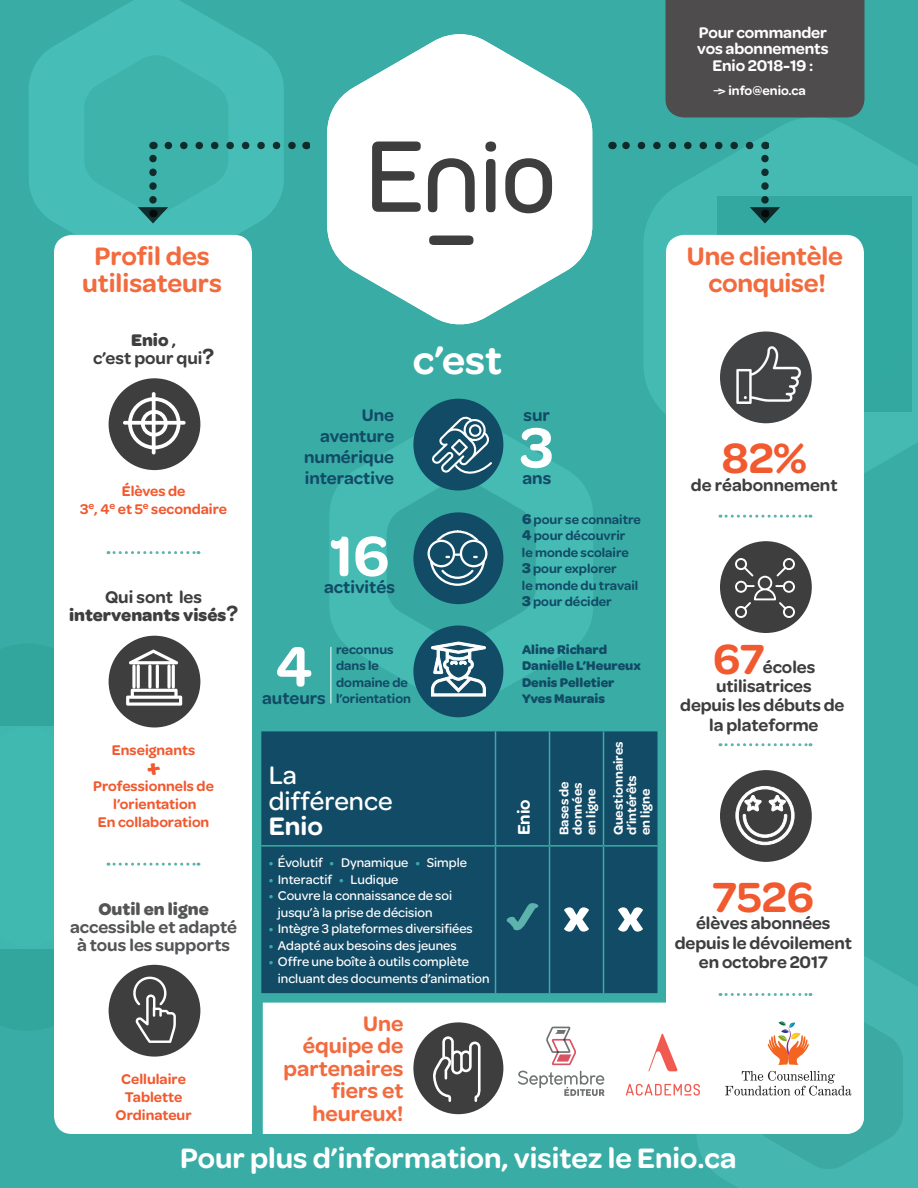
<style>
.page{position:relative;width:918px;height:1188px;background:#39ada5}
.page>*{position:absolute;margin:0;border:0;box-sizing:border-box;transform-origin:0 0}
.t1{font:600 60px "Omnes";color:#fff}
.t2{font:600 45px "Omnes";color:#f1592f}
.t3{font:600 42px "Omnes";color:#fff}
.t4{font:600 30px "Omnes";color:#fff}
.t5{font:100 30px "Marker Felt";color:#f1592f}
.t6{font:600 27px/27px "Omnes";letter-spacing:-.01em;color:#f26b3f;text-align:center}
.t7{font:500 27px/25.5px "Omnes";color:#fff}
.t8{font:600 27px "Omnes";color:#fff}
.t9{font:600 22.5px/22.5px "Omnes";color:#f26b3f;text-align:right}
.t10{font:600 18px/19.5px "Omnes";letter-spacing:-.005em;color:#3e3e3f;text-align:center}
.t11{font:600 18px/21px "Omnes";color:#124b66;text-align:right}
.t12{font:600 18px/18px "Omnes";color:#545557;text-align:center}
.t13{font:700 18px/18px "Omnes";color:#3e3e3f;text-align:center}
.t14{font:700 18px "Omnes";color:#545557}
.t15{font:600 18px "Omnes";color:#fff}
.t16{font:600 16.5px/16.5px "Omnes";letter-spacing:-.01em;color:#fff;text-align:center}
.t17{font:600 15px/18px "Omnes";color:#f1592f;text-align:center}
.t18{font:500 13.5px/16.5px "Omnes";color:#fff}
.t19{font:600 13.5px/16.5px "Omnes";color:#124b66}
.t20{font:600 13.5px/13.5px "Omnes";color:#fff;text-align:justify}
.t21{font:700 13.5px/16.5px "Omnes";color:#124b66}
.s1{font-weight:500}
.s2{font-weight:700}
.s3{font-size:23.4px}
.s4{font-weight:600}
.s5{font-weight:600;font-size:23.4px}
.s6{font-weight:600;color:#39ada5}
.s7{font-weight:700;font-size:15px}
</style>
<div class="page">
<svg style="left:656px;top:118px;width:262px;height:355px"></svg>
<svg style="left:29px;top:0;width:239px;height:235px;fill:#46bdb6"></svg>
<svg style="left:697px;top:956px;width:221px;height:232px;fill:#46b7b0"></svg>
<svg style="left:330px;top:415px;width:263px;height:292px;fill:#45bbb4"></svg>
<svg style="left:327px;top:34px;width:265px;height:291px;fill:#fff"></svg>
<div style="left:485px;top:141px;width:11px;height:11px;background:#3e3e3f;border-radius:50%"></div>
<svg style="left:505px;top:158px;width:47px;height:55px;background:#a1a1a2"></svg>
<svg style="left:428px;top:158px;width:47px;height:54px;background:#aaa"></svg>
<svg style="left:486px;top:159px;width:10px;height:53px"></svg>
<svg style="left:372px;top:142px;width:49px;height:70px;background:#a0a0a0"></svg>
<svg style="left:429px;top:236px;width:44px;height:9px"></svg>
<div style="left:54px;top:235px;width:198px;height:899px;background:#fff"></div>
<div style="left:666px;top:412px;width:198px;height:591px;background:#fff"></div>
<div style="left:263px;top:1003px;width:601px;height:131px;background:#fff"></div>
<div style="left:413px;top:399px;width:90px;height:91px;background:#124b66;border-radius:50%"></div>
<div style="left:261px;top:731px;width:397px;height:262px;background:#124b66"></div>
<hr style="left:495px;top:731px;width:1px;height:114px;background:#39ada5">
<hr style="left:549px;top:731px;width:1px;height:114px;background:#39ada5">
<hr style="left:603px;top:731px;width:1px;height:114px;background:#39ada5">
<hr style="left:261px;top:845px;width:235px;height:2px;background:#39ada5">
<hr style="left:496px;top:845px;width:54px;height:2px;background:#39ada5">
<hr style="left:495px;top:847px;width:1px;height:146px;background:#39ada5">
<hr style="left:550px;top:845px;width:54px;height:2px;background:#39ada5">
<hr style="left:549px;top:847px;width:1px;height:146px;background:#39ada5">
<hr style="left:604px;top:845px;width:54px;height:2px;background:#39ada5">
<hr style="left:603px;top:847px;width:1px;height:146px;background:#39ada5">
<svg style="left:506px;top:902px;width:33px;height:29px"></svg>
<svg style="left:564px;top:907px;width:25px;height:25px"></svg>
<svg style="left:618px;top:907px;width:25px;height:25px"></svg>
<div style="left:109px;top:378px;width:91px;height:92px;background:#3e3e3f;border-radius:50%"></div>
<svg style="left:123px;top:392px;width:63px;height:63px"></svg>
<div style="left:109px;top:636px;width:91px;height:92px;background:#3e3e3f;border-radius:50%"></div>
<svg style="left:126px;top:650px;width:56px;height:56px"></svg>
<img style="left:720px;top:332px;width:92px;height:91px;border-radius:46px">
<div style="left:720px;top:541px;width:92px;height:92px;background:#3e3e3f;border-radius:50%"></div>
<svg style="left:735px;top:558px;width:60px;height:60px"></svg>
<div style="left:720px;top:770px;width:92px;height:92px;background:#3e3e3f;border-radius:50%"></div>
<svg style="left:736px;top:786px;width:58px;height:59px"></svg>
<svg style="left:108px;top:551px;width:91px;height:3px"></svg>
<svg style="left:720px;top:515px;width:91px;height:3px"></svg>
<svg style="left:720px;top:743px;width:91px;height:3px"></svg>
<svg style="left:720px;top:993px;width:91px;height:3px"></svg>
<svg style="left:0;top:726px;width:199px;height:222px"></svg>
<div style="left:413px;top:1022px;width:90px;height:92px;background:#3e3e3f;border-radius:50%"></div>
<svg style="left:433px;top:1036px;width:48px;height:66px"></svg>
<svg style="left:648px;top:1033px;width:30px;height:38px"></svg>
<svg style="left:626px;top:1084px;width:74px;height:12px"></svg>
<svg style="left:84px;top:54px;width:212px;height:170px"></svg>
<svg style="left:622px;top:142px;width:289px;height:270px"></svg>
<div style="left:109px;top:965px;width:91px;height:92px;background:#3e3e3f;border-radius:50%"></div>
<svg style="left:133px;top:976px;width:43px;height:67px"></svg>
<svg style="left:725px;top:1005px;width:178px;height:165px"></svg>
<div style="left:413px;top:626px;width:90px;height:91px;background:#124b66;border-radius:50%"></div>
<svg style="left:387px;top:416px;width:149px;height:280px"></svg>
<hr style="left:331px;top:647px;width:1px;height:57px;background:#fff">
<div style="left:665px;top:0;width:200px;height:118px;background:#4e4c4d"></div>
<svg style="left:518px;top:1071px;width:87px;height:25px;background:#dbdcdc"></svg>
<svg style="left:546px;top:1027px;width:30px;height:38px"></svg>
<p class="t16" style="left:697px;top:23px;width:133px">Pour commander vos abonnements<br>Enio 2018-19 :</p>
<p class="t20" style="left:713px;top:83px;width:94px"><span class="s1">–&gt;</span> info@enio.ca</p>
<h3 class="t6" style="left:82px;top:241px;width:141px">Profil des utilisateurs</h3>
<h3 class="t6" style="left:687px;top:241px;width:158px">Une clientèle conquise!</h3>
<h3 class="t10" style="left:93px;top:330px;width:123px;line-height:18px"><span class="s2">Enio</span> ,<br>c’est pour qui<span class="s3">?</span></h3>
<p class="t17" style="left:80px;top:481px;width:149px">Élèves de<br>3<sup>e</sup>, 4<sup>e</sup> et 5<sup>e</sup> secondaire</p>
<h3 class="t13" style="left:69px;top:587px;width:170px"><span class="s4">Qui sont les </span>intervenants visés<span class="s5">?</span></h3>
<p class="t17" style="left:112px;top:740px;width:85px">Enseignants</p>
<h3 class="t5" style="left:147px;top:747px;width:15px">+</h3>
<p class="t17" style="left:93px;top:776px;width:122px">Professionnels de l’orientation<br>En collaboration</p>
<h3 class="t14" style="left:98px;top:895px;width:112px">Outil en ligne</h3>
<h3 class="t12" style="left:70px;top:917px;width:169px">accessible et adapté à tous les supports</h3>
<p class="t17" style="left:116px;top:1069px;width:77px">Cellulaire<br>Tablette<br>Ordinateur</p>
<h3 class="t3" style="left:413px;top:330px;width:91px">c’est</h3>
<h3 class="t11" style="left:304px;top:404px;width:92px">Une aventure numérique interactive</h3>
<h3 class="t11" style="left:524px;top:403px;width:28px">sur</h3>
<h1 class="t1" style="left:520px;top:405px;width:35px">3</h1>
<h3 class="t11" style="left:522px;top:466px;width:30px">ans</h3>
<h1 class="t1" style="left:330px;top:513px;width:61px">16</h1>
<h3 class="t11" style="left:324px;top:576px;width:72px">activités</h3>
<h1 class="t1" style="left:276px;top:623px;width:38px">4</h1>
<h3 class="t11" style="left:262px;top:686px;width:65px">auteurs</h3>
<p class="t19" style="left:336px;top:641px;width:76px">reconnus dans le domaine de l’orientation</p>
<h3 class="t7" style="left:269px;top:761px;width:125px">La différence</h3>
<h3 class="t8" style="left:269px;top:807px;width:56px">Enio</h3>
<p class="t18" style="left:269px;top:854px;width:200px"><span class="s6">•</span> Évolutif <span class="s6">•</span> Dynamique <span class="s6">•</span> Simple</p>
<p class="t18" style="left:269px;top:870px;width:131px"><span class="s6">•</span> Interactif <span class="s6">•</span> Ludique</p>
<p class="t18" style="left:278px;top:887px;width:176px;text-indent:-9px"><span class="s6">•</span> Couvre la connaissance de soi jusqu’à la prise de décision</p>
<p class="t18" style="left:269px;top:920px;width:205px"><span class="s6">•</span> Intègre 3 plateformes diversifiées</p>
<p class="t18" style="left:269px;top:936px;width:189px"><span class="s6">•</span> Adapté aux besoins des jeunes</p>
<p class="t18" style="left:278px;top:953px;width:213px;text-indent:-9px"><span class="s6">•</span> Offre une boîte à outils complète incluant des documents d’animation</p>
<h3 class="t9" style="left:283px;top:1011px;width:122px">Une<br>équipe de partenaires fiers et heureux!</h3>
<p class="t19" style="left:522px;top:510px;width:121px"><span class="s7">6</span> pour se connaitre<br><span class="s7">4</span> pour découvrir<br>le monde scolaire<br><span class="s7">3</span> pour explorer<br>le monde du travail<br><span class="s7">3</span> pour décider</p>
<p class="t21" style="left:522px;top:641px;width:121px">Aline Richard<br>Danielle L’Heureux<br>Denis Pelletier</p>
<p class="t21" style="left:522px;top:690px;width:85px">Yves Maurais</p>
<h3 class="t15" style="left:511px;top:835px;width:38px;rotate:-90deg">Enio</h3>
<p class="t20" style="left:556px;top:835px;width:56px;rotate:-90deg">Bases de données en ligne</p>
<p class="t20" style="left:611px;top:835px;width:96px;text-align:left;rotate:-90deg">Questionnaires d’intérêts<br>en ligne</p>
<h2 class="t2" style="left:722px;top:426px;width:87px">82%</h2>
<h3 class="t10" style="left:691px;top:474px;width:148px">de réabonnement</h3>
<h2 class="t2" style="left:713px;top:627px;width:53px">67</h2>
<h3 class="t10" style="left:763px;top:656px;width:54px">écoles</h3>
<h3 class="t10" style="left:716px;top:675px;width:97px">utilisatrices</h3>
<h3 class="t10" style="left:680px;top:695px;width:166px">depuis les débuts de</h3>
<h3 class="t10" style="left:709px;top:714px;width:111px">la plateforme</h3>
<h2 class="t2" style="left:713px;top:865px;width:103px">7526</h2>
<h3 class="t10" style="left:675px;top:912px;width:179px">élèves abonnées depuis le dévoilement en octobre 2017</h3>
<h3 class="t4" style="left:180px;top:1136px;width:558px">Pour plus d’information, visitez le Enio.ca</h3>
</div>
